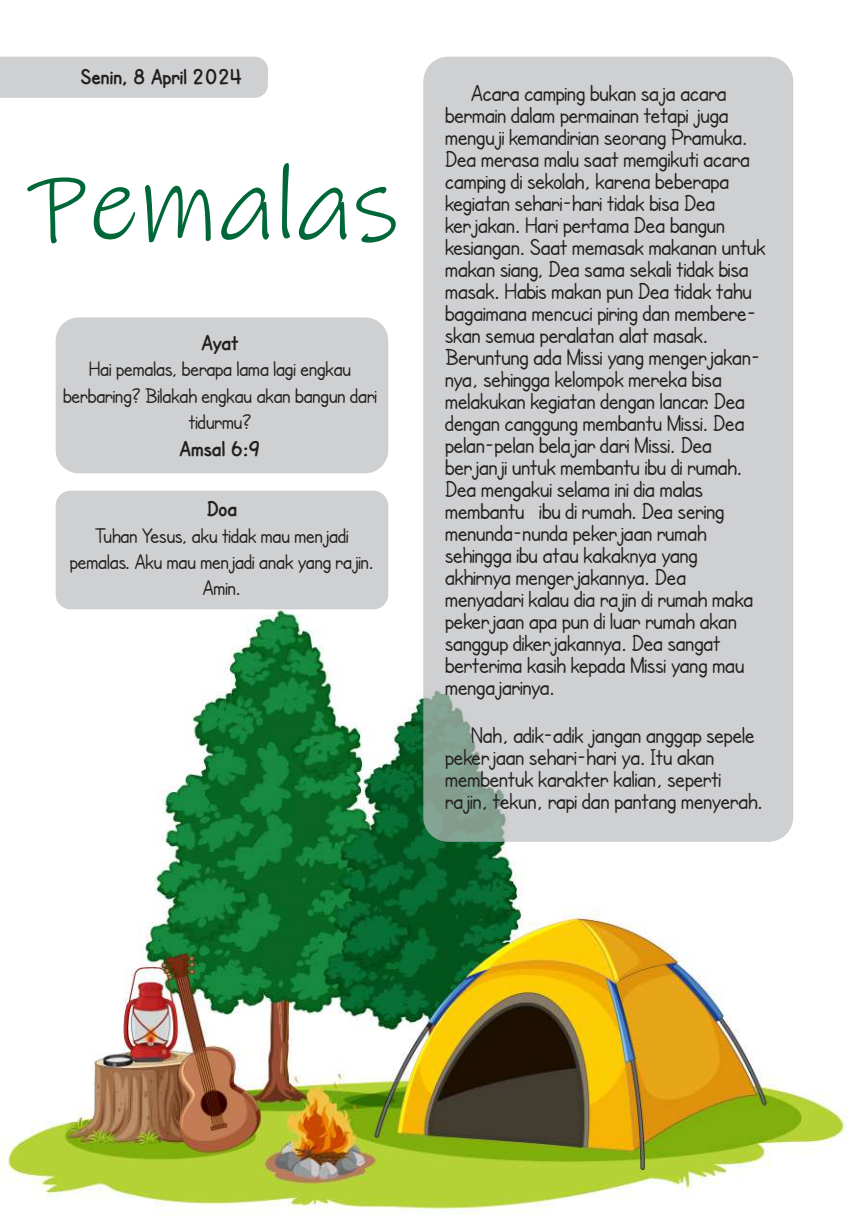
<style>
.page{position:relative;width:851px;height:1219px;background:#fff}
.page>*{position:absolute;margin:0;border:0;box-sizing:border-box;transform-origin:0 0}
.t1{font:106.4px "Ink Free";color:#006838}
.t2{font:24px/22px "SF Cartoonist Hand";color:#231f20}
.t3{font:22px/26.4px "SF Cartoonist Hand";color:#231f20;text-align:center}
.t4{font:700 22px "SF Cartoonist Hand";color:#231f20}
</style>
<div class="page">
<img style="left:1px;top:56px;width:846px;height:1158px">
<div style="left:56px;top:491px;width:332px;height:118px;background:#cfd0d2;border-radius:15px"></div>
<div style="left:56px;top:317px;width:332px;height:156px;background:#cfd0d2;border-radius:23px"></div>
<div style="left:423px;top:57px;width:370px;height:785px;background:#cfd0d2;border-radius:25px"></div>
<div style="left:0;top:57px;width:268px;height:41px;background:#cfd0d2"></div>
<p class="t4" style="left:81px;top:64px;width:163px">Senin, 8 April 2024</p>
<h1 class="t1" style="left:29px;top:136px;width:371px">Pemalas</h1>
<p class="t4" style="left:201px;top:330px;width:39px">Ayat</p>
<p class="t3" style="left:63px;top:356px;width:315px">Hai pemalas, berapa lama lagi engkau berbaring? Bilakah engkau akan bangun dari tidurmu?</p>
<p class="t4" style="left:179px;top:436px;width:83px">Amsal 6:9</p>
<p class="t4" style="left:207px;top:496px;width:32px">Doa</p>
<p class="t3" style="left:70px;top:522px;width:305px">Tuhan Yesus, aku tidak mau menjadi pemalas. Aku mau menjadi anak yang rajin.<br>Amin.</p>
<p class="t2" style="left:445px;top:81px;width:321px;text-indent:26px">Acara camping bukan saja acara bermain dalam permainan tetapi juga menguji kemandirian seorang Pramuka.<br>Dea merasa malu saat memgikuti acara camping di sekolah, karena beberapa kegiatan sehari-hari tidak bisa Dea kerjakan. Hari pertama Dea bangun kesiangan. Saat memasak makanan untuk makan siang, Dea sama sekali tidak bisa masak. Habis makan pun Dea tidak tahu bagaimana mencuci piring dan membere&shy;skan semua peralatan alat masak.<br>Beruntung ada Missi yang mengerjakan&shy;nya, sehingga kelompok mereka bisa melakukan kegiatan dengan lancar. Dea dengan canggung membantu Missi. Dea pelan-pelan belajar dari Missi. Dea berjanji untuk membantu ibu di rumah.<br>Dea mengakui selama ini dia malas membantu ibu di rumah. Dea sering menunda-nunda pekerjaan rumah sehingga ibu atau kakaknya yang akhirnya mengerjakannya. Dea menyadari kalau dia rajin di rumah maka pekerjaan apa pun di luar rumah akan sanggup dikerjakannya. Dea sangat berterima kasih kepada Missi yang mau mengajarinya.</p>
<p class="t2" style="left:445px;top:724px;width:319px;text-indent:26px">Nah, adik-adik jangan anggap sepele pekerjaan sehari-hari ya. Itu akan membentuk karakter kalian, seperti rajin, tekun, rapi dan pantang menyerah.</p>
</div>
